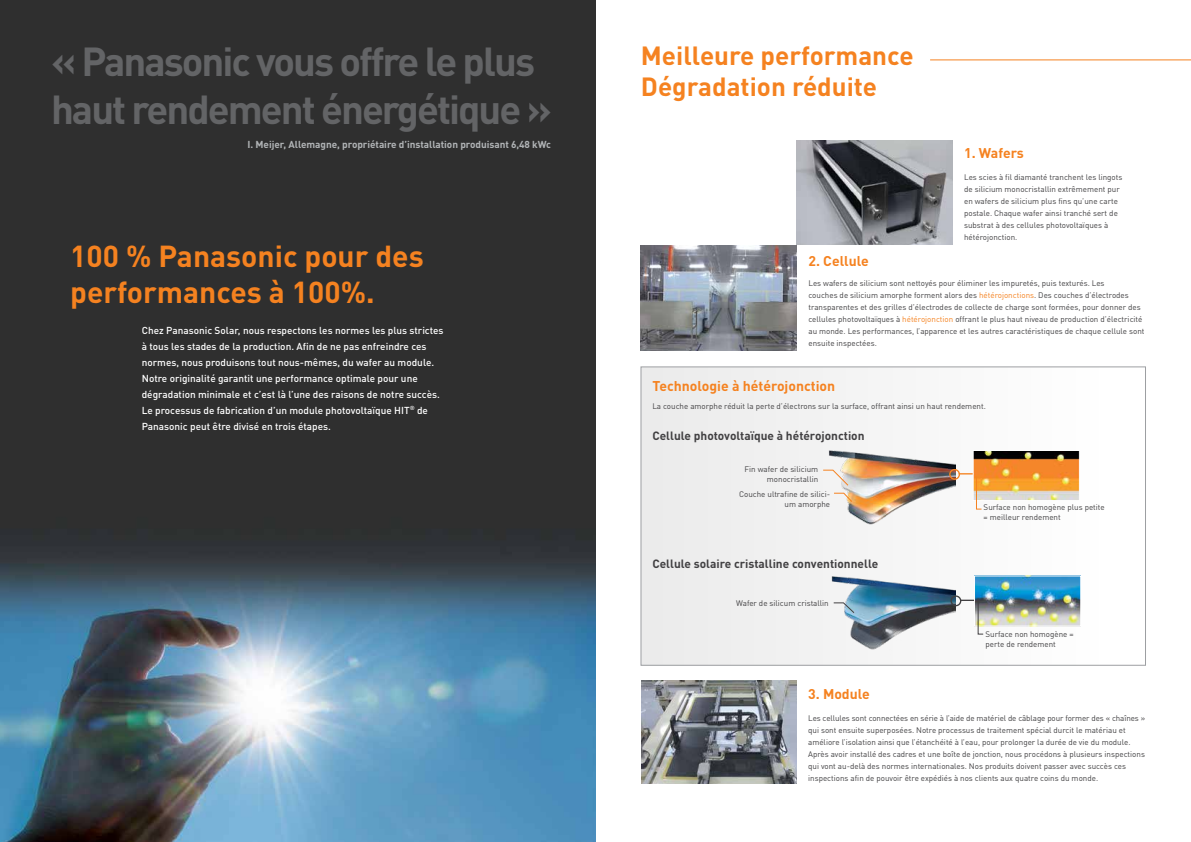
<style>
.page{position:relative;width:1191px;height:842px;background:#fff}
.page>*{position:absolute;margin:0;border:0;box-sizing:border-box;transform-origin:0 0}
.t1{font:700 40px/48px "DIN Pro";letter-spacing:-.05em;color:#636466}
.t2{font:700 30px/36px "DIN Pro";color:#f58220}
.t3{font:700 26px/31.2px "DIN Pro";color:#f58220}
.t4{font:700 14px "DIN Pro";color:#f58220}
.t5{font:700 11.9px "DIN Pro";color:#414042}
.t6{font:500 10px/16px "DIN Pro";color:#fff}
.t7{font:700 10px "DIN Pro";letter-spacing:-.005em;color:#b1b4b6}
.t8{font:8px/12px "DIN Pro";color:#414042}
.s1{color:#f58220}
</style>
<div class="page">
<img style="left:0;top:0;width:595px;height:842px">
<div style="left:641px;top:367px;width:504px;height:298px;background:#f4f4f4"></div>
<div style="left:641px;top:367px;width:504px;height:298px;border:1px solid #9d9fa2"></div>
<img style="left:829px;top:450px;width:126px;height:75px">
<img style="left:831px;top:576px;width:125px;height:74px">
<img style="left:797px;top:140px;width:155px;height:105px">
<hr style="left:930px;top:60px;width:261px;height:1px;background:#f58220">
<img style="left:641px;top:245px;width:156px;height:105px">
<img style="left:641px;top:680px;width:156px;height:104px">
<svg style="left:833px;top:602px;width:22px;height:12px"></svg>
<div style="left:950px;top:595px;width:11px;height:11px;border:1px solid #414042;border-radius:50%"></div>
<img style="left:976px;top:578px;width:103px;height:46px">
<div style="left:974px;top:576px;width:107px;height:50px;border:1px solid #fff"></div>
<svg style="left:960px;top:597px;width:29px;height:38px"></svg>
<div style="left:949px;top:469px;width:11px;height:11px;border:1px solid #f58220;border-radius:50%"></div>
<hr style="left:958px;top:473px;width:30px;height:1px;background:#f58220">
<img style="left:975px;top:452px;width:102px;height:47px">
<div style="left:973px;top:450px;width:106px;height:51px;border:1px solid #fff"></div>
<svg style="left:975px;top:476px;width:7px;height:34px"></svg>
<svg style="left:823px;top:469px;width:26px;height:17px"></svg>
<svg style="left:833px;top:492px;width:20px;height:11px"></svg>
<h1 class="t1" style="left:51px;top:35px;width:502px">« Panasonic vous offre le plus haut rendement énergétique »</h1>
<p class="t7" style="left:247px;top:136px;width:305px">I. Meijer, Allemagne, propriétaire d’installation produisant 6,48 kWc</p>
<h2 class="t2" style="left:70px;top:237px;width:355px">100 % Panasonic pour des performances à 100%.</h2>
<p class="t6" style="left:142px;top:321px;width:303px">Chez Panasonic Solar, nous respectons les normes les plus strictes à tous les stades de la production. Afin de ne pas enfreindre ces normes, nous produisons tout nous-mêmes, du wafer au module.<br>Notre originalité garantit une performance optimale pour une dégradation minimale et c’est là l’une des raisons de notre succès.<br>Le processus de fabrication d’un module photovoltaïque HIT<sup>®</sup> de Panasonic peut être divisé en trois étapes.</p>
<h3 class="t3" style="left:641px;top:39px;width:274px">Meilleure performance<br>Dégradation réduite</h3>
<h3 class="t4" style="left:964px;top:142px;width:61px">1. Wafers</h3>
<p class="t8" style="left:964px;top:171px;width:160px">Les scies à fil diamanté tranchent les lingots de silicium monocristallin extrêmement pur en wafers de silicium plus fins qu’une carte postale. Chaque wafer ainsi tranché sert de substrat à des cellules photovoltaïques à hétérojonction.</p>
<h3 class="t4" style="left:808px;top:250px;width:62px">2. Cellule</h3>
<p class="t8" style="left:808px;top:277px;width:337px">Les wafers de silicium sont nettoyés pour éliminer les impuretés, puis texturés. Les<br>couches de silicium amorphe forment alors des <span class="s1">hétérojonctions</span>. Des couches d’électrodes transparentes et des grilles d’électrodes de collecte de charge sont formées, pour donner des cellules photovoltaïques à <span class="s1">hétérojonction</span> offrant le plus haut niveau de production d’électricité au monde. Les performances, l’apparence et les autres caractéristiques de chaque cellule sont ensuite inspectées.</p>
<h3 class="t4" style="left:652px;top:375px;width:184px">Technologie à hétérojonction</h3>
<p class="t8" style="left:652px;top:399px;width:335px">La couche amorphe réduit la perte d’électrons sur la surface, offrant ainsi un haut rendement.</p>
<h3 class="t5" style="left:652px;top:427px;width:214px">Cellule photovoltaïque à hétérojonction</h3>
<p class="t8" style="left:744px;top:463px;width:75px;line-height:10.2px;text-align:right">Fin wafer de silicium monocristallin</p>
<p class="t8" style="left:739px;top:488px;width:93px;line-height:10.2px;text-align:right">Couche ultrafine de silici&shy;um amorphe</p>
<h3 class="t5" style="left:652px;top:554px;width:227px">Cellule solaire cristalline conventionnelle</h3>
<p class="t8" style="left:736px;top:596px;width:94px">Wafer de silicum cristallin</p>
<h3 class="t4" style="left:808px;top:683px;width:63px">3. Module</h3>
<p class="t8" style="left:983px;top:502px;width:123px;line-height:10.2px">Surface non homogène plus petite = meilleur rendement</p>
<p class="t8" style="left:985px;top:629px;width:89px;line-height:10.2px">Surface non homogène = perte de rendement</p>
<p class="t8" style="left:808px;top:711px;width:338px">Les cellules sont connectées en série à l’aide de matériel de câblage pour former des « chaînes » qui sont ensuite superposées. Notre processus de traitement spécial durcit le matériau et améliore l’isolation ainsi que l’étanchéité à l’eau, pour prolonger la durée de vie du module.<br>Après avoir installé des cadres et une boîte de jonction, nous procédons à plusieurs inspections qui vont au-delà des normes internationales. Nos produits doivent passer avec succès ces inspections afin de pouvoir être expédiés à nos clients aux quatre coins du monde.</p>
</div>
